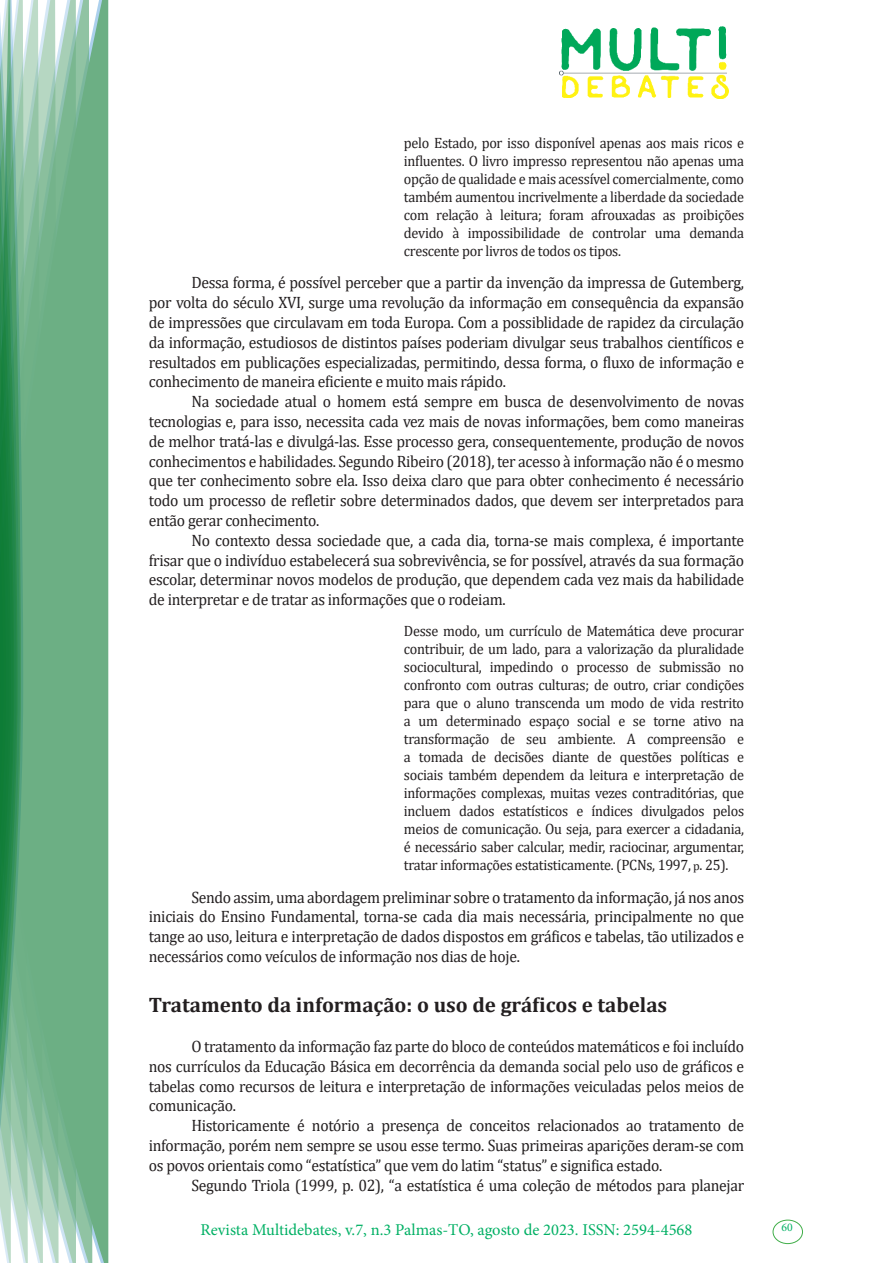
<style>
.page{position:relative;width:893px;height:1263px;background:#fff}
.page>*{position:absolute;margin:0;border:0;box-sizing:border-box;transform-origin:0 0}
.Titulo_2{font:700 21px "Cambria";color:#231f20}
.texto{font:16.5px/19.8px "Cambria";letter-spacing:-.02em;color:#231f20;text-align:justify;scale:.95 1}
.t1{font:16.5px "Minion Pro";color:#00b064}
.citacao{font:15px/18px "Cambria";letter-spacing:-.02em;color:#231f20;text-align:justify;scale:.95 1}
.t2{font:11.7px "Minion Pro";color:#00b064}
.s1{font-size:12px}
</style>
<div class="page">
<img style="left:559px;top:26px;width:169px;height:72px">
<div style="left:95px;top:0;width:14px;height:1263px;background:#6caf84"></div>
<svg style="left:79px;top:0;width:16px;height:1263px;background:#71b289"></svg>
<svg style="left:62px;top:0;width:17px;height:1263px;background:#75b48c"></svg>
<svg style="left:45px;top:0;width:17px;height:1263px;background:#7cb792"></svg>
<svg style="left:30px;top:0;width:15px;height:1263px;background:#80ba96"></svg>
<svg style="left:0;top:0;width:30px;height:1263px;background:#61a97f"></svg>
<div style="left:772px;top:1219px;width:31px;height:25px;border:1px solid #40ae49;border-radius:50%"></div>
<p class="citacao" style="left:404px;top:134px;width:360px">pelo Estado, por isso disponível apenas aos mais ricos e influentes. O livro impresso representou não apenas uma opção de qualidade e mais acessível comercialmente, como também aumentou incrivelmente a liberdade da sociedade com relação à leitura; foram afrouxadas as proibições devido à impossibilidade de controlar uma demanda crescente por livros de todos os tipos.</p>
<p class="texto" style="left:149px;top:273px;width:628px;text-indent:43px">Dessa forma, é possível perceber que a partir da invenção da impressa de Gutemberg, por volta do século XVI, surge uma revolução da informação em consequência da expansão de impressões que circulavam em toda Europa. Com a possiblidade de rapidez da circulação da informação, estudiosos de distintos países poderiam divulgar seus trabalhos científicos e resultados em publicações especializadas, permitindo, dessa forma, o fluxo de informação e conhecimento de maneira eficiente e muito mais rápido.</p>
<p class="texto" style="left:149px;top:391px;width:628px;text-indent:43px">Na sociedade atual o homem está sempre em busca de desenvolvimento de novas tecnologias e, para isso, necessita cada vez mais de novas informações, bem como maneiras de melhor tratá-las e divulgá-las. Esse processo gera, consequentemente, produção de novos conhecimentos e habilidades. Segundo Ribeiro (2018), ter acesso à informação não é o mesmo que ter conhecimento sobre ela. Isso deixa claro que para obter conhecimento é necessário todo um processo de refletir sobre determinados dados, que devem ser interpretados para então gerar conhecimento.</p>
<p class="texto" style="left:149px;top:530px;width:628px;text-indent:43px">No contexto dessa sociedade que, a cada dia, torna-se mais complexa, é importante frisar que o indivíduo estabelecerá sua sobrevivência, se for possível, através da sua formação escolar, determinar novos modelos de produção, que dependem cada vez mais da habilidade de interpretar e de tratar as informações que o rodeiam.</p>
<p class="citacao" style="left:404px;top:622px;width:360px">Desse modo, um currículo de Matemática deve procurar contribuir, de um lado, para a valorização da pluralidade sociocultural, impedindo o processo de submissão no confronto com outras culturas; de outro, criar condições para que o aluno transcenda um modo de vida restrito a um determinado espaço social e se torne ativo na transformação de seu ambiente. A compreensão e a tomada de decisões diante de questões políticas e sociais também dependem da leitura e interpretação de informações complexas, muitas vezes contraditórias, que incluem dados estatísticos e índices divulgados pelos meios de comunicação. Ou seja, para exercer a cidadania, é necessário saber calcular, medir, raciocinar, argumentar, tratar informações estatisticamente. (PCNs, 1997, <span class="s1">p</span>. 25).</p>
<p class="texto" style="left:149px;top:887px;width:628px;text-indent:43px">Sendo assim, uma abordagem preliminar sobre o tratamento da informação, já nos anos iniciais do Ensino Fundamental, torna-se cada dia mais necessária, principalmente no que tange ao uso, leitura e interpretação de dados dispostos em gráficos e tabelas, tão utilizados e necessários como veículos de informação nos dias de hoje.</p>
<p class="Titulo_2" style="left:149px;top:990px;width:520px">Tratamento da informação: o uso de gráficos e tabelas</p>
<p class="texto" style="left:149px;top:1036px;width:628px;text-indent:43px">O tratamento da informação faz parte do bloco de conteúdos matemáticos e foi incluído nos currículos da Educação Básica em decorrência da demanda social pelo uso de gráficos e tabelas como recursos de leitura e interpretação de informações veiculadas pelos meios de comunicação.</p>
<p class="texto" style="left:149px;top:1115px;width:628px;text-indent:43px">Historicamente é notório a presença de conceitos relacionados ao tratamento de informação, porém nem sempre se usou esse termo. Suas primeiras aparições deram-se com os povos orientais como “estatística” que vem do latim “status” e significa estado.</p>
<p class="texto" style="left:191px;top:1175px;width:583px">Segundo Triola (1999, p. 02), “a estatística é uma coleção de métodos para planejar</p>
<p class="t1" style="left:200px;top:1218px;width:493px">Revista Multidebates, v.7, n.3 Palmas-TO, agosto de 2023. ISSN: 2594-4568</p>
<p class="t2" style="left:781px;top:1219px;width:13px">60</p>
</div>
